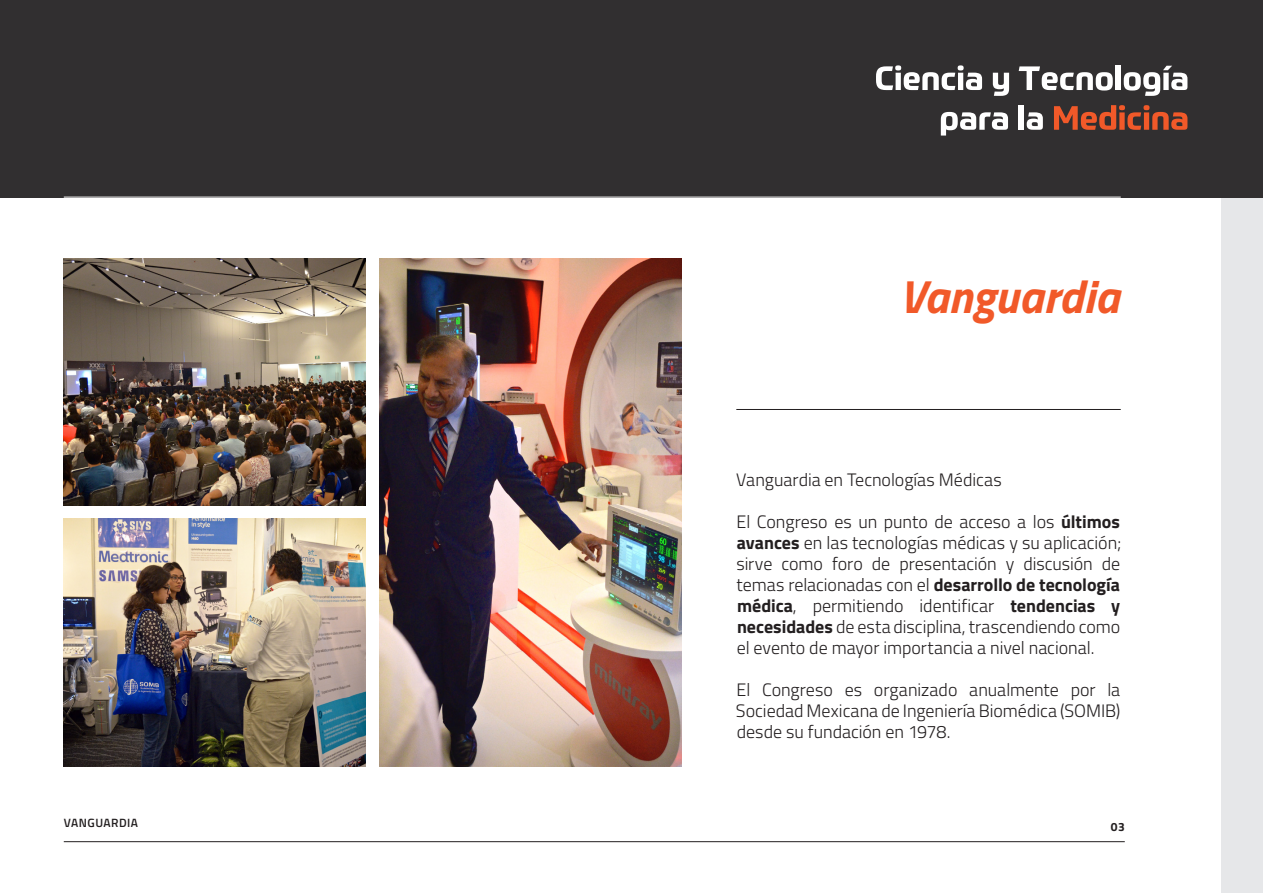
<style>
.page{position:relative;width:1263px;height:893px;background:#fff}
.page>*{position:absolute;margin:0;border:0;box-sizing:border-box;transform-origin:0 0}
.t1{font:italic 700 46.5px "Titillium Web";color:#f15929}
.t2{font:300 18px/21px "Titillium Web";letter-spacing:-.005em;color:#231f20;text-align:justify}
.t3{font:600 12px "Titillium Web";letter-spacing:.04em;color:#231f20}
.t4{font:700 12px "Titillium Web";color:#231f20}
.s1{font-weight:700}
</style>
<div class="page">
<div style="left:1221px;top:0;width:42px;height:893px;background:#e6e7e9"></div>
<div style="left:0;top:0;width:1263px;height:197px;background:#312f30"></div>
<img style="left:379px;top:259px;width:302px;height:507px">
<img style="left:64px;top:259px;width:302px;height:246px">
<img style="left:64px;top:518px;width:302px;height:248px">
<hr style="left:736px;top:409px;width:385px;height:1px;background:#231f20">
<hr style="left:64px;top:841px;width:1061px;height:1px;background:#231f20">
<svg style="left:876px;top:65px;width:106px;height:25px"></svg>
<svg style="left:993px;top:73px;width:16px;height:23px"></svg>
<svg style="left:1019px;top:66px;width:94px;height:25px"></svg>
<div style="left:1115px;top:65px;width:6px;height:25px;background:#fff"></div>
<svg style="left:1124px;top:66px;width:63px;height:30px"></svg>
<svg style="left:941px;top:112px;width:67px;height:24px"></svg>
<div style="left:1019px;top:105px;width:5px;height:25px;background:#fff"></div>
<svg style="left:1027px;top:112px;width:16px;height:18px"></svg>
<svg style="left:1054px;top:105px;width:133px;height:25px"></svg>
<p class="t1" style="left:899px;top:261px;width:221px">Vanguardia</p>
<p class="t2" style="left:736px;top:469px;width:267px">Vanguardia en Tecnologías Médicas</p>
<p class="t2" style="left:736px;top:511px;width:386px">El Congreso es un punto de acceso a los <span class="s1">últimos avances</span> en las tecnologías médicas y su aplicación; sirve como foro de presentación y discusión de temas relacionadas con el <span class="s1">desarrollo de tecnología médica</span>, permitiendo identificar <span class="s1">tendencias y necesidades</span> de esta disciplina, trascendiendo como el evento de mayor importancia a nivel nacional.</p>
<p class="t2" style="left:736px;top:679px;width:386px">El Congreso es organizado anualmente por la Sociedad Mexicana de Ingeniería Biomédica (SOMIB) desde su fundación en 1978.</p>
<p class="t3" style="left:64px;top:814px;width:76px">VANGUARDIA</p>
<p class="t4" style="left:1111px;top:817px;width:15px">03</p>
</div>
